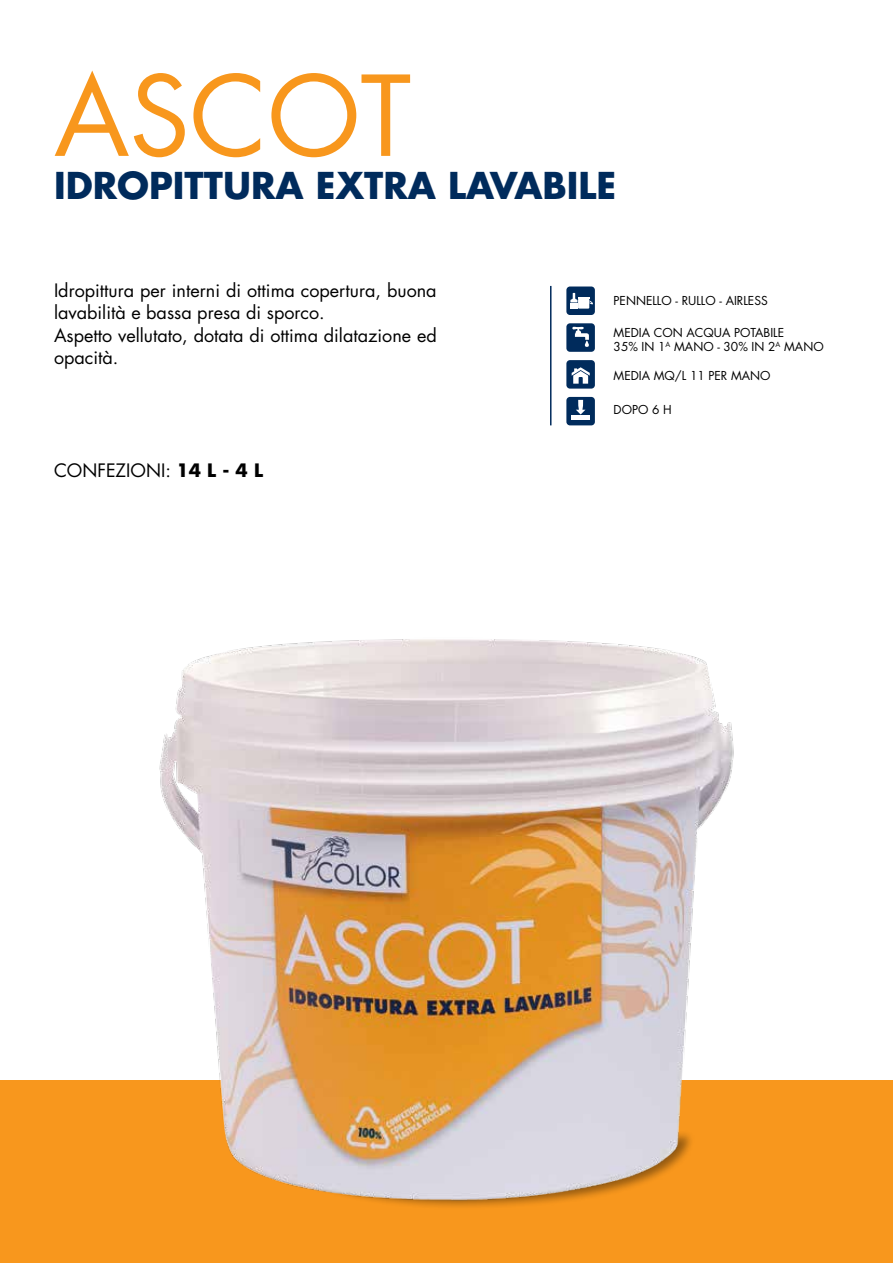
<style>
.page{position:relative;width:893px;height:1263px;background:#fff}
.page>*{position:absolute;margin:0;border:0;box-sizing:border-box;transform-origin:0 0}
.t1{font:108px "Futura";color:#f8971d}
.t2{font:700 36px "Futura";color:#002b5c}
.t3{font:18px/22.5px "Futura";color:#000}
.t4{font:12px/13.5px "Futura";color:#000}
.s1{font-weight:700}
</style>
<div class="page">
<div style="left:0;top:1080px;width:893px;height:183px;background:#f8971d"></div>
<div style="left:566px;top:286px;width:29px;height:29px;background:#002b5c;border-radius:4px"></div>
<svg style="left:570px;top:293px;width:23px;height:15px"></svg>
<div style="left:566px;top:323px;width:29px;height:29px;background:#002b5c;border-radius:4px"></div>
<svg style="left:572px;top:326px;width:17px;height:21px"></svg>
<div style="left:566px;top:397px;width:29px;height:28px;background:#002b5c;border-radius:4px"></div>
<hr style="left:571px;top:416px;width:19px;height:4px;background:#fff">
<svg style="left:576px;top:400px;width:9px;height:14px"></svg>
<div style="left:566px;top:360px;width:29px;height:29px;background:#002b5c;border-radius:4px"></div>
<svg style="left:572px;top:367px;width:18px;height:17px"></svg>
<hr style="left:550px;top:286px;width:1px;height:139px;background:#002b5c">
<img style="left:159px;top:639px;width:575px;height:568px">
<h1 class="t1" style="left:54px;top:47px;width:356px">ASCOT</h1>
<h2 class="t2" style="left:54px;top:161px;width:564px">IDROPITTURA EXTRA LAVABILE</h2>
<p class="t3" style="left:54px;top:279px;width:384px">Idropittura per interni di ottima copertura, buona lavabilità e bassa presa di sporco.<br>Aspetto vellutato, dotata di ottima dilatazione ed opacità.</p>
<p class="t3" style="left:54px;top:459px;width:211px">CONFEZIONI: <span class="s1">14 L - 4 L</span></p>
<p class="t4" style="left:614px;top:294px;width:142px">PE NNELLO - RULLO - AIRLESS</p>
<p class="t4" style="left:614px;top:326px;width:212px">MEDIA CON ACQUA POTABILE<br>35% IN 1<sup>A</sup> MANO - 30% IN 2<sup>A</sup> MANO</p>
<p class="t4" style="left:614px;top:369px;width:158px">MEDIA MQ/L 11 PE R MANO</p>
<p class="t4" style="left:614px;top:403px;width:60px">DOPO 6 H</p>
</div>
